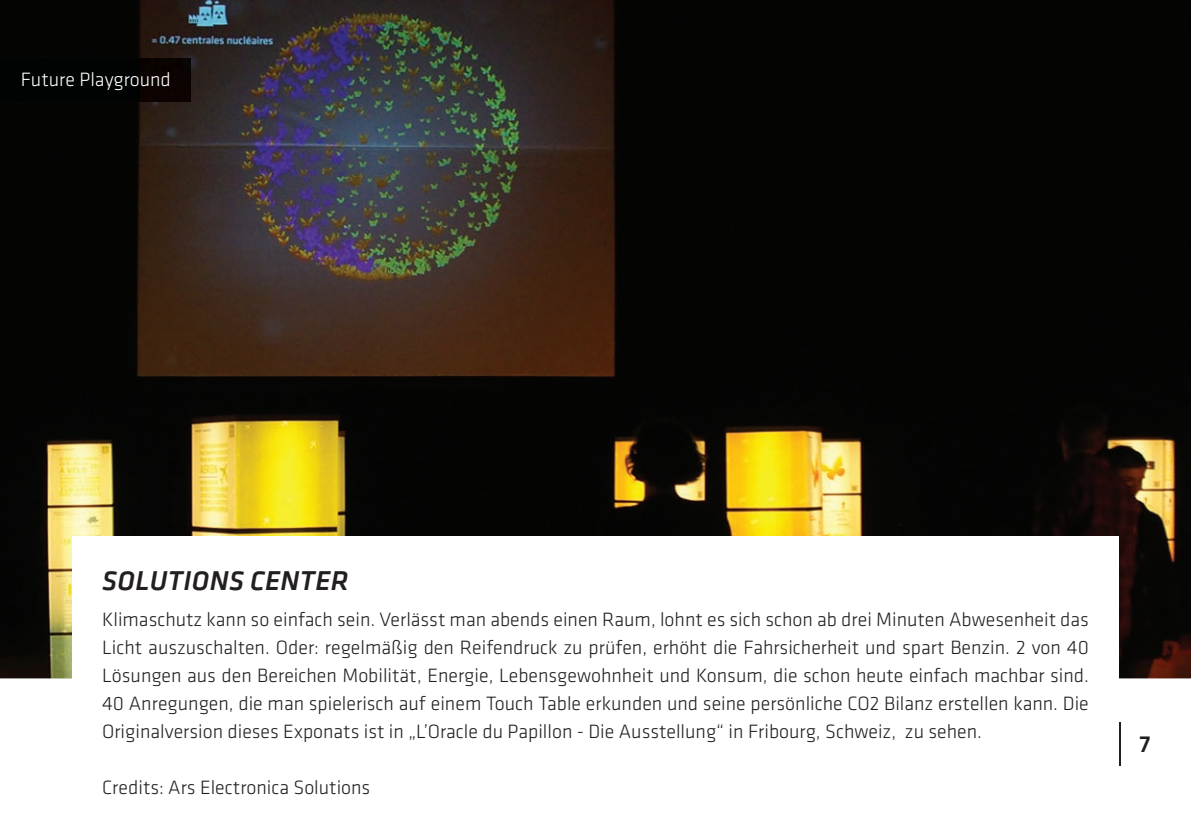
<style>
.page{position:relative;width:1191px;height:840px;background:#fff}
.page>*{position:absolute;margin:0;border:0;box-sizing:border-box;transform-origin:0 0}
.t1{font:italic 500 28px "Klavika";letter-spacing:.015em;color:#231f20}
.t2{font:500 24px "Klavika";color:#231f20}
.t3{font:300 20px/28px "Klavika";color:#231f20;text-align:justify}
.t4{font:300 20px "Klavika";color:#fff}
</style>
<div class="page">
<img style="left:0;top:0;width:1191px;height:678px">
<img style="left:0;top:58px;width:190px;height:44px">
<hr style="left:1119px;top:722px;width:1px;height:43px;background:#231f20">
<div style="left:72px;top:536px;width:1047px;height:240px;background:#fff"></div>
<p class="t4" style="left:21px;top:69px;width:152px">Future Playground</p>
<h1 class="t1" style="left:102px;top:561px;width:248px">SOLUTIONS CENTER</h1>
<p class="t3" style="left:102px;top:605px;width:988px">Klimaschutz kann so einfach sein. Verlässt man abends einen Raum, lohnt es sich schon ab drei Minuten Abwesenheit das Licht auszuschalten. Oder: regelmäßig den Reifendruck zu prüfen, erhöht die Fahrsicherheit und spart Benzin. 2 von 40<br>Lösungen aus den Bereichen Mobilität, Energie, Lebensgewohnheit und Konsum, die schon heute einfach machbar sind.<br>40 Anregungen, die man spielerisch auf einem Touch Table erkunden und seine persönliche CO2 Bilanz erstellen kann. Die Originalversion dieses Exponats ist in „L’Oracle du Papillon - Die Ausstellung“ in Fribourg, Schweiz, zu sehen.</p>
<p class="t3" style="left:102px;top:773px;width:270px">Credits: Ars Electronica Solutions</p>
<p class="t2" style="left:1139px;top:730px;width:13px">7</p>
</div>
